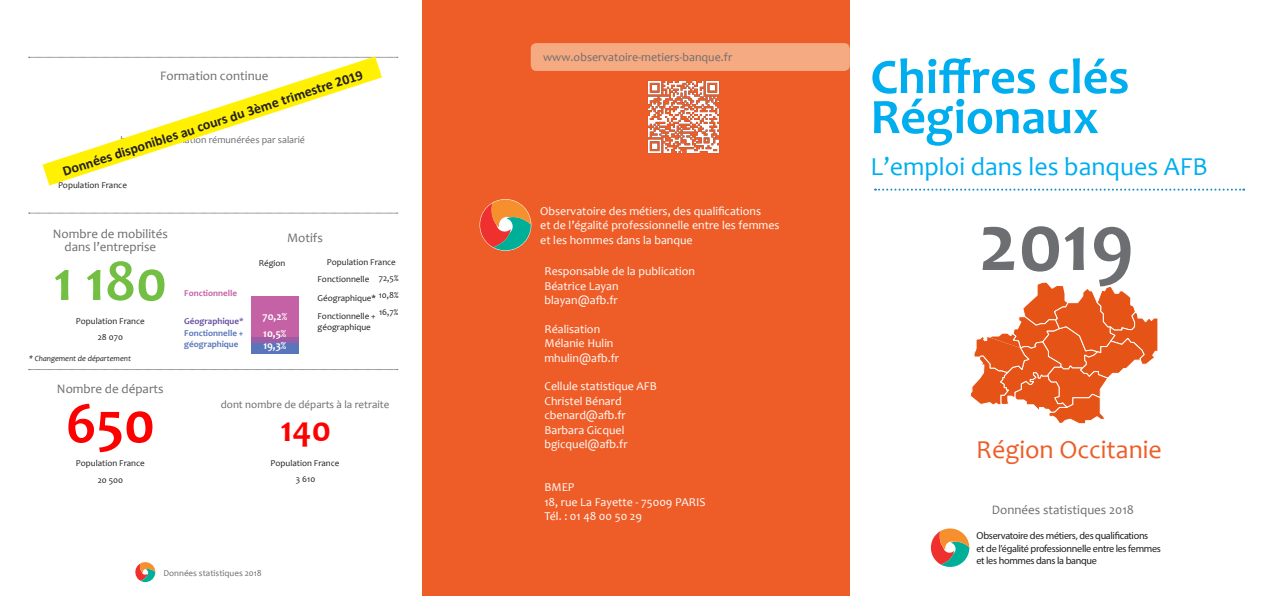
<style>
.page{position:relative;width:1276px;height:596px;background:#fff}
.page>*{position:absolute;margin:0;border:0;box-sizing:border-box;transform-origin:0 0}
.chiffres_familles{font:700 83px "Candara";color:#6d6e71}
.chiffres_familles-2{font:700 58px "Candara";color:#72bf44}
.chiffres_familles-3{font:700 58px "Candara";color:#f00}
.titre_couv{font:700 50px "Candara";color:#00aeef}
.chiffres_familles-4{font:700 36px "Candara";color:#f00}
.ss_titre_couv{font:26px "Candara";color:#00aeef}
.région{font:26px "Candara";color:#ee5d27}
.chiffres_familles-5{font:700 14px "Calibri";color:#231f20}
.theme{font:13px/13px "Candara";color:#6c6d70;text-align:center}
.chiffres_familles-6{font:13px "Candara";color:#6d6e71}
.contacts{font:12px/14.4px "Candara";color:#fff}
.contacts-2{font:12px "Candara";color:#6c6d70}
.ss_theme{font:11px "Candara";color:#6c6d70}
.t1{font:700 11px "Candara";color:#fff}
.t2{font:10.2px/12.3px "Myriad Pro";letter-spacing:-.03em;color:#231f20}
.txt{font:10px "Candara";color:#6c6d70}
.txt_france{font:9px "Candara";color:#231f20}
.legende{font:9px/10.8px "Candara";color:#231f20}
.chiffre_france{font:9px "Candara";color:#231f20}
.legende-2{font:700 9px/10.8px "Candara";color:#5976ba}
.chiffres_familles-7{font:9px "Candara";color:#6d6e71}
.legende-3{font:700 9px "Candara";color:#6850a1}
.legende-4{font:700 9px "Candara";color:#c461a6}
.txt_france-2{font:italic 8px "Candara";color:#231f20}
</style>
<div class="page">
<svg style="left:970px;top:282px;width:187px;height:142px"></svg>
<svg style="left:930px;top:528px;width:39px;height:38px"></svg>
<svg style="left:29px;top:57px;width:369px;height:1px"></svg>
<svg style="left:875px;top:188px;width:369px;height:2px"></svg>
<svg style="left:29px;top:213px;width:369px;height:1px"></svg>
<svg style="left:29px;top:369px;width:369px;height:1px"></svg>
<div style="left:422px;top:0;width:427px;height:595px;background:#ee5d27"></div>
<svg style="left:135px;top:562px;width:20px;height:19px"></svg>
<div style="left:531px;top:43px;width:319px;height:28px;background:#f6aa82;border-radius:6px"></div>
<svg style="left:479px;top:199px;width:52px;height:51px"></svg>
<img style="left:647px;top:80px;width:73px;height:74px">
<svg style="left:43px;top:56px;width:339px;height:129px"></svg>
<div style="left:251px;top:342px;width:48px;height:11px;background:#5a76ba"></div>
<div style="left:251px;top:336px;width:48px;height:6px;background:#9c5da5"></div>
<div style="left:251px;top:295px;width:48px;height:41px;background:#c561a5"></div>
<p class="chiffres_familles-5" style="left:60px;top:162px;width:316px;rotate:-18deg">Données disponibles au cours du 3ème trimestre 2019</p>
<p class="theme" style="left:160px;top:69px;width:110px">Formation continue</p>
<p class="txt" style="left:120px;top:134px;width:186px">heures de formation rémunérées par salarié</p>
<p class="txt_france" style="left:58px;top:179px;width:70px">Population France</p>
<p class="theme" style="left:53px;top:226px;width:117px">Nombre de mobilités dans l’entreprise</p>
<p class="theme" style="left:287px;top:231px;width:37px">Motifs</p>
<p class="chiffres_familles-2" style="left:54px;top:244px;width:115px">1 180</p>
<p class="txt_france" style="left:76px;top:315px;width:70px">Population France</p>
<p class="chiffre_france" style="left:98px;top:331px;width:27px">28 070</p>
<p class="txt_france-2" style="left:29px;top:353px;width:103px">* Changement de département</p>
<p class="theme" style="left:57px;top:381px;width:108px">Nombre de départs</p>
<p class="chiffres_familles-3" style="left:66px;top:386px;width:91px">650</p>
<p class="legende-4" style="left:184px;top:287px;width:54px">Fonctionnelle</p>
<p class="legende-3" style="left:184px;top:315px;width:61px">Géographique*</p>
<p class="legende-2" style="left:184px;top:327px;width:61px">Fonctionnelle + géographique</p>
<p class="txt_france" style="left:259px;top:257px;width:28px">Région</p>
<p class="txt_france" style="left:327px;top:256px;width:70px">Population France</p>
<p class="chiffre_france" style="left:379px;top:272px;width:21px">72,5%</p>
<p class="chiffre_france" style="left:379px;top:289px;width:21px">10,8%</p>
<p class="chiffre_france" style="left:379px;top:306px;width:21px">16,7%</p>
<p class="legende" style="left:317px;top:273px;width:53px">Fonctionnelle</p>
<p class="legende" style="left:317px;top:292px;width:60px">Géographique*</p>
<p class="legende" style="left:317px;top:310px;width:60px">Fonctionnelle + géographique</p>
<p class="t1" style="left:263px;top:309px;width:26px">70,2%</p>
<p class="t1" style="left:263px;top:327px;width:25px">10,5%</p>
<p class="t1" style="left:263px;top:338px;width:25px">19,3%</p>
<p class="ss_theme" style="left:221px;top:397px;width:170px">dont nombre de départs à la retraite</p>
<p class="chiffres_familles-4" style="left:280px;top:406px;width:52px">140</p>
<p class="txt_france" style="left:76px;top:457px;width:70px">Population France</p>
<p class="txt_france" style="left:271px;top:457px;width:70px">Population France</p>
<p class="chiffre_france" style="left:98px;top:474px;width:27px">20 500</p>
<p class="chiffre_france" style="left:296px;top:473px;width:21px">3 610</p>
<p class="chiffres_familles-7" style="left:163px;top:567px;width:100px">Données statistiques 2018</p>
<p class="contacts-2" style="left:543px;top:49px;width:191px">www.observatoire-metiers-banque.fr</p>
<p class="contacts" style="left:540px;top:203px;width:241px">Observatoire des métiers, des qualifications<br>et de l’égalité professionnelle entre les femmes et les hommes dans la banque</p>
<p class="contacts" style="left:544px;top:264px;width:152px">Responsable de la publication</p>
<p class="contacts" style="left:544px;top:278px;width:76px">Béatrice Layan</p>
<p class="contacts" style="left:544px;top:292px;width:75px">blayan@afb.fr</p>
<p class="contacts" style="left:544px;top:321px;width:57px">Réalisation</p>
<p class="contacts" style="left:544px;top:336px;width:71px">Mélanie Hulin</p>
<p class="contacts" style="left:544px;top:350px;width:76px">mhulin@afb.fr</p>
<p class="contacts" style="left:544px;top:379px;width:114px">Cellule statistique AFB<br>Christel Bénard cbenard@afb.fr</p>
<p class="contacts" style="left:544px;top:422px;width:85px">Barbara Gicquel bgicquel@afb.fr</p>
<p class="contacts" style="left:544px;top:480px;width:163px">BMEP<br>18, rue La Fayette - 75009 PARIS</p>
<p class="contacts" style="left:544px;top:508px;width:99px">Tél. : 01 48 00 50 29</p>
<p class="titre_couv" style="left:870px;top:45px;width:260px">Chiffres clés</p>
<p class="titre_couv" style="left:870px;top:85px;width:230px">Régionaux</p>
<p class="ss_titre_couv" style="left:870px;top:150px;width:339px">L’emploi dans les banques AFB</p>
<p class="chiffres_familles" style="left:978px;top:191px;width:157px">2019</p>
<p class="région" style="left:976px;top:433px;width:187px">Région Occitanie</p>
<p class="chiffres_familles-6" style="left:991px;top:501px;width:144px">Données statistiques 2018</p>
<p class="t2" style="left:976px;top:529px;width:186px">Observatoire des métiers, des qualifications<br>et de l’égalité professionnelle entre les femmes et les hommes dans la banque</p>
</div>
